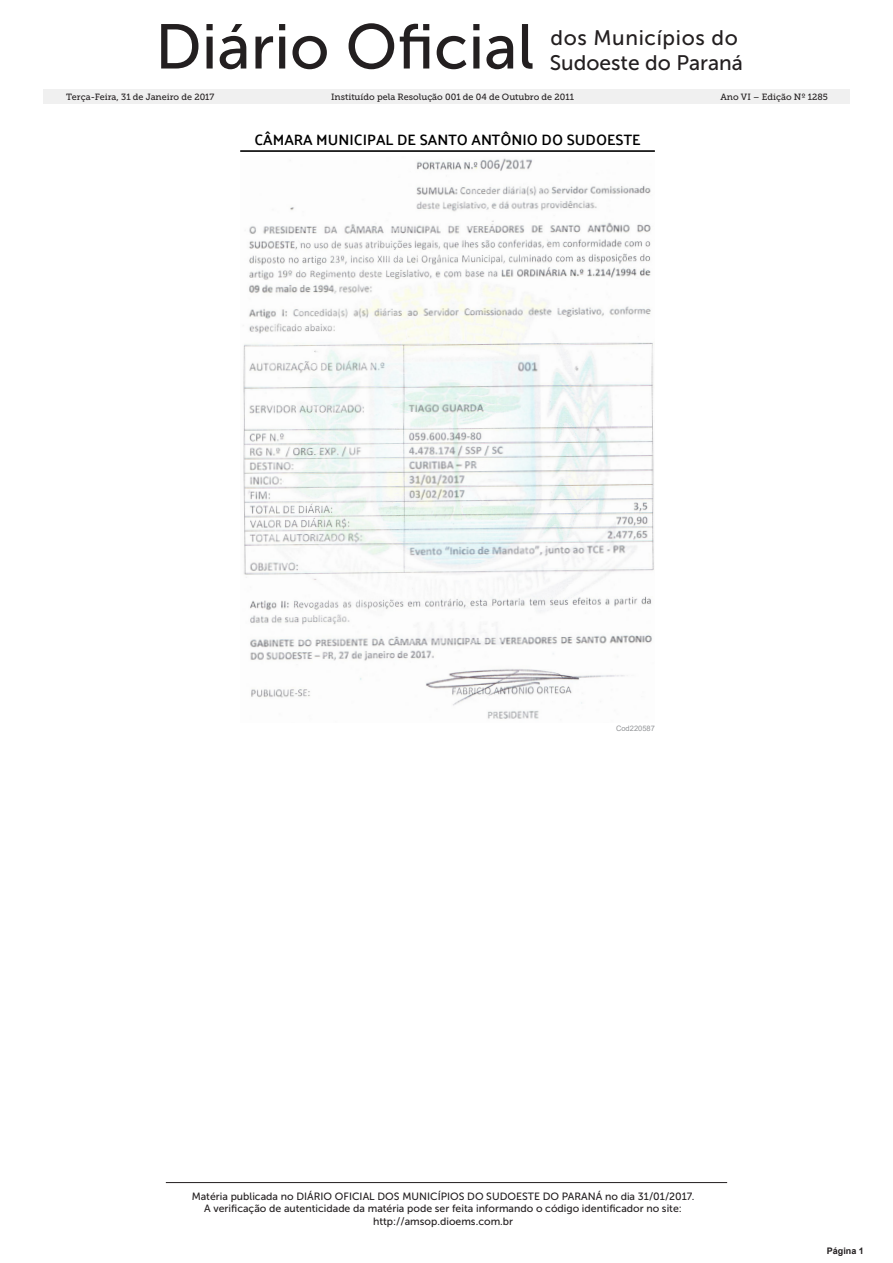
<style>
.page{position:relative;width:893px;height:1263px;background:#fff}
.page>*{position:absolute;margin:0;border:0;box-sizing:border-box;transform-origin:0 0}
.t1{font:63px "Museo Sans 500";color:#231f20}
.t2{font:21px/25.2px "Museo Sans 500";color:#231f20}
.sumario{font:600 15px "Palanquin";color:#000}
.t3{font:10.5px/12.6px "Museo Sans 500";color:#231f20;text-align:center}
.t4{font:9px "Museo Slab 500";color:#231f20}
.t5{font:700 9px "Arial";color:#231f20}
.cód_diário{font:7.5px "Arial";color:#939598}
</style>
<div class="page">
<hr style="left:166px;top:1182px;width:561px;height:1px;background:#231f20">
<div style="left:43px;top:89px;width:807px;height:15px;background:#f0f0f0"></div>
<hr style="left:240px;top:151px;width:415px;height:1px;background:#000">
<img style="left:243px;top:158px;width:411px;height:561px">
<h1 class="t1" style="left:155px;top:12px;width:381px">Diário Oficial</h1>
<h2 class="t2" style="left:550px;top:25px;width:195px">dos Municípios do<br>Sudoeste do Paraná</h2>
<p class="t4" style="left:66px;top:92px;width:150px">Terça-Feira, 31 de Janeiro de 2017</p>
<p class="t4" style="left:331px;top:92px;width:244px">Instituído pela Resolução 001 de 04 de Outubro de 2011</p>
<p class="t4" style="left:720px;top:92px;width:109px">Ano VI – Edição Nº 1285</p>
<p class="sumario" style="left:254px;top:131px;width:388px">CÂMARA MUNICIPAL DE SANTO ANTÔNIO DO SUDOESTE</p>
<p class="cód_diário" style="left:616px;top:723px;width:40px">Cod220587</p>
<p class="t3" style="left:192px;top:1190px;width:504px">Matéria publicada no DIÁRIO OFICIAL DOS MUNICÍPIOS DO SUDOESTE DO PARANÁ no dia 31/01/2017.<br>A verificação de autenticidade da matéria pode ser feita informando o código identificador no site: http://amsop.dioems.com.br</p>
<p class="t5" style="left:827px;top:1244px;width:39px">Página 1</p>
</div>
